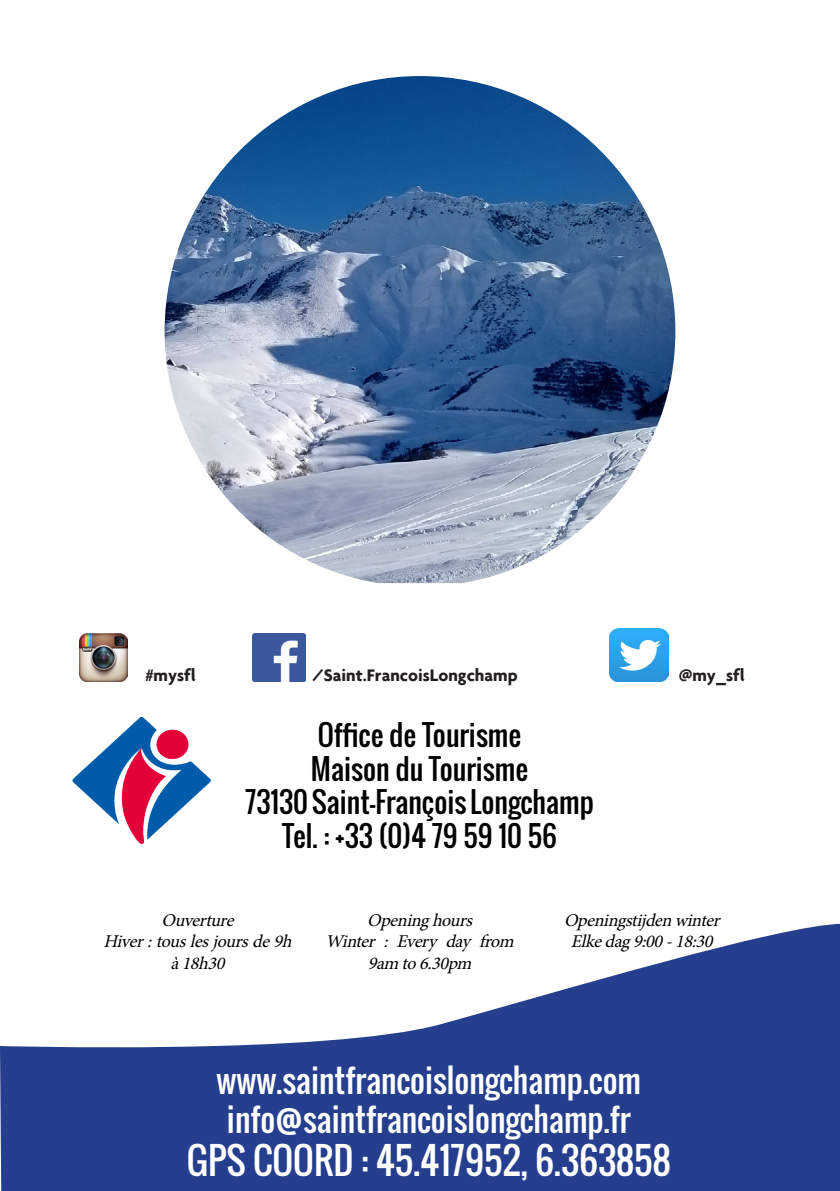
<style>
.page{position:relative;width:840px;height:1191px;background:#fff}
.page>*{position:absolute;margin:0;border:0;box-sizing:border-box;transform-origin:0 0}
.t1{font:36px "Oswald";color:#fff}
.t2{font:32px "Oswald";color:#fff}
.t3{font:28px "Oswald";color:#000}
.Sous_titre_3{font:italic 18px/21.6px "Minion Pro";color:#000;text-align:center}
.presta_entetes_cente{font:700 18px "Agenda";color:#231f20}
</style>
<div class="page">
<img style="left:164px;top:76px;width:511px;height:507px">
<img style="left:73px;top:718px;width:137px;height:125px">
<img style="left:252px;top:633px;width:54px;height:48px">
<img style="left:609px;top:628px;width:59px;height:53px">
<img style="left:79px;top:633px;width:48px;height:48px">
<svg style="left:0;top:923px;width:839px;height:268px;fill:#253f8e"></svg>
<p class="presta_entetes_cente" style="left:145px;top:664px;width:52px">#mysfl</p>
<p class="presta_entetes_cente" style="left:312px;top:664px;width:207px">/Saint.FrancoisLongchamp</p>
<p class="presta_entetes_cente" style="left:678px;top:664px;width:67px">@my_sfl</p>
<p class="t3" style="left:317px;top:714px;width:205px">Office de Tourisme</p>
<p class="t3" style="left:311px;top:747px;width:219px">Maison du Tourisme</p>
<p class="t3" style="left:245px;top:781px;width:350px">73130 Saint-François Longchamp</p>
<p class="t3" style="left:282px;top:814px;width:276px">Tel. : +33 (0)4 79 59 10 56</p>
<p class="Sous_titre_3" style="left:161px;top:909px;width:79px">Ouverture</p>
<p class="Sous_titre_3" style="left:103px;top:930px;width:195px">Hiver:touslesjoursde9h à18h30</p>
<p class="Sous_titre_3" style="left:367px;top:909px;width:112px">Openinghours</p>
<p class="Sous_titre_3" style="left:325px;top:930px;width:195px">Winter : Every day from<br>9am to6.30pm</p>
<p class="Sous_titre_3" style="left:563px;top:909px;width:162px">Openingstij denwinter</p>
<p class="Sous_titre_3" style="left:570px;top:930px;width:149px">Elkedag9:00-18:30</p>
<p class="t2" style="left:216px;top:1056px;width:426px">www.saintfrancoislongchamp.com</p>
<p class="t2" style="left:227px;top:1095px;width:405px">info@saintfrancoislongchamp.fr</p>
<p class="t1" style="left:187px;top:1133px;width:485px">GPS COORD : 45.417952, 6.363858</p>
</div>
